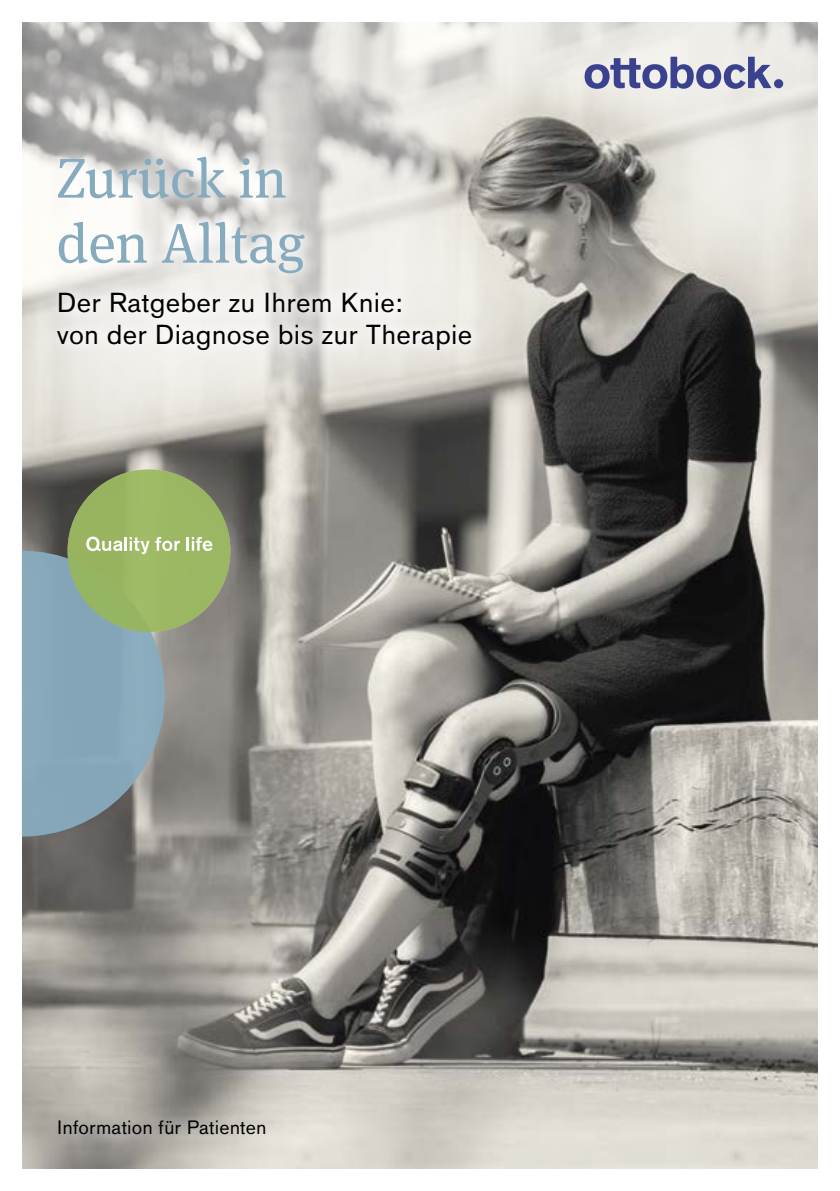
<style>
.page{position:relative;width:840px;height:1191px;background:#fff}
.page>*{position:absolute;margin:0;border:0;box-sizing:border-box;transform-origin:0 0}
.t1{font:56px/65px "OBO Serif";color:#87abbe}
.t2{font:27px/32px "OBO Sans";letter-spacing:.005em;color:#000}
.t3{font:19px "OBO Sans";letter-spacing:.005em;color:#000}
</style>
<div class="page">
<img style="left:23px;top:469px;width:793px;height:699px">
<svg style="left:22px;top:22px;width:796px;height:447px;background:#acaaa5"></svg>
<svg style="left:773px;top:79px;width:9px;height:9px"></svg>
<svg style="left:584px;top:57px;width:187px;height:32px;background:#9b9dbf"></svg>
<svg style="left:22px;top:551px;width:143px;height:285px;background:#85a2b1"></svg>
<div style="left:67px;top:469px;width:163px;height:163px;background:#9cb763;border-radius:50%"></div>
<svg style="left:86px;top:536px;width:36px;height:15px"></svg>
<hr style="left:124px;top:537px;width:3px;height:14px;background:#fff">
<svg style="left:130px;top:537px;width:19px;height:17px"></svg>
<svg style="left:155px;top:537px;width:25px;height:14px"></svg>
<svg style="left:187px;top:537px;width:25px;height:14px"></svg>
<div style="left:44px;top:1106px;width:243px;height:50px;background:#fff;opacity:.5"></div>
<svg style="left:46px;top:145px;width:436px;height:216px;fill:#efede9"></svg>
<h1 class="t1" style="left:57px;top:146px;width:250px">Zurück in den Alltag</h1>
<p class="t2" style="left:57px;top:286px;width:416px">Der Ratgeber zu Ihrem Knie:<br>von der Diagnose bis zur Therapie</p>
<p class="t3" style="left:57px;top:1116px;width:211px">Information für Patienten</p>
</div>
